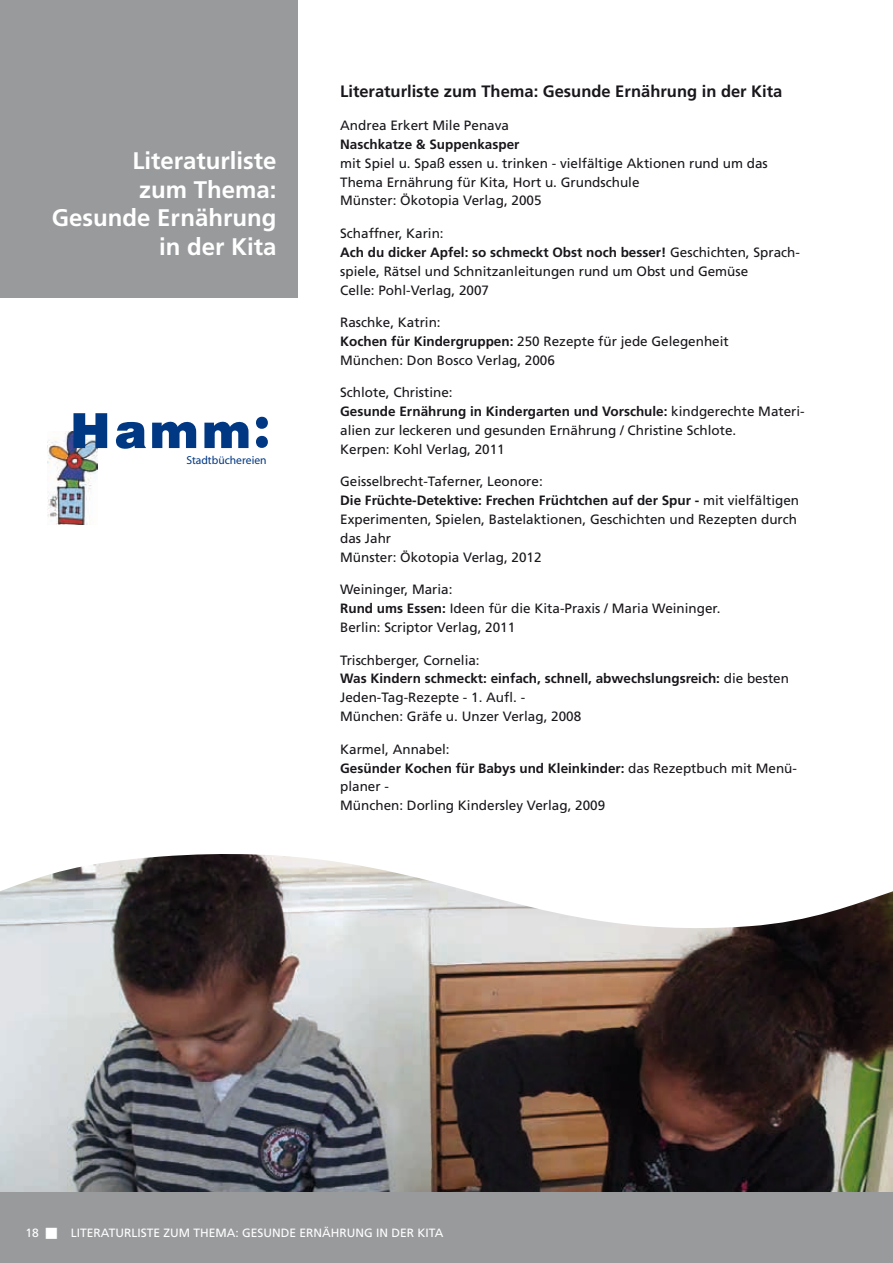
<style>
.page{position:relative;width:893px;height:1263px;background:#fff}
.page>*{position:absolute;margin:0;border:0;box-sizing:border-box;transform-origin:0 0}
.t1{font:700 24px/28.8px "Frutiger";color:#fff;text-align:right}
.t2{font:700 16.5px "Frutiger";color:#1a171c}
.t3{font:13.5px/18.9px "Frutiger";color:#1a171c}
.t4{font:700 13.5px "Frutiger";color:#1a171c}
.t5{font:12px "Frutiger";color:#fff}
.t6{font:11.55px "Myriad";color:#003883}
.s1{font-weight:700}
</style>
<div class="page">
<img style="left:0;top:943px;width:893px;height:250px">
<div style="left:0;top:1193px;width:893px;height:70px;background:#989a9c"></div>
<svg style="left:0;top:854px;width:893px;height:89px"></svg>
<div style="left:0;top:0;width:298px;height:298px;background:#989a9c"></div>
<img style="left:48px;top:432px;width:49px;height:93px">
<svg style="left:73px;top:413px;width:34px;height:35px"></svg>
<svg style="left:115px;top:422px;width:31px;height:27px"></svg>
<svg style="left:152px;top:421px;width:44px;height:27px"></svg>
<svg style="left:204px;top:421px;width:44px;height:27px"></svg>
<svg style="left:256px;top:416px;width:12px;height:32px"></svg>
<h1 class="t1" style="left:52px;top:146px;width:226px">Literaturliste<br>zum Thema:<br>Gesunde Ernährung in der Kita</h1>
<p class="t6" style="left:186px;top:454px;width:82px">Stadtbüchereien</p>
<p class="t2" style="left:340px;top:82px;width:444px">Literaturliste zum Thema: Gesunde Ernährung in der Kita</p>
<p class="t3" style="left:340px;top:116px;width:170px">Andrea Erkert Mile Penava</p>
<p class="t4" style="left:340px;top:136px;width:181px">Naschkatze &amp; Suppenkasper</p>
<p class="t3" style="left:340px;top:154px;width:429px">mit Spiel u. Spaß essen u. trinken - vielfältige Aktionen rund um das<br>Thema Ernährung für Kita, Hort u. Grundschule<br>Münster: Ökotopia Verlag, 2005</p>
<p class="t3" style="left:340px;top:224px;width:461px">Schaffner, Karin:<br><span class="s1">Ach du dicker Apfel: so schmeckt Obst noch besser!</span> Geschichten, Sprach&shy;spiele, Rätsel und Schnitzanleitungen rund um Obst und Gemüse<br>Celle: Pohl-Verlag, 2007</p>
<p class="t3" style="left:340px;top:313px;width:390px">Raschke, Katrin:<br><span class="s1">Kochen für Kindergruppen:</span> 250 Rezepte für jede Gelegenheit<br>München: Don Bosco Verlag, 2006</p>
<p class="t3" style="left:340px;top:383px;width:466px">Schlote, Christine:<br><span class="s1">Gesunde Ernährung in Kindergarten und Vorschule:</span> kindgerechte Materi&shy;alien zur leckeren und gesunden Ernährung / Christine Schlote.<br>Kerpen: Kohl Verlag, 2011</p>
<p class="t3" style="left:340px;top:472px;width:460px">Geisselbrecht-Taferner, Leonore:<br><span class="s1">Die Früchte-Detektive: Frechen Früchtchen auf der Spur -</span> mit vielfältigen Experimenten, Spielen, Bastelaktionen, Geschichten und Rezepten durch das Jahr<br>Münster: Ökotopia Verlag, 2012</p>
<p class="t3" style="left:340px;top:580px;width:382px">Weininger, Maria:<br><span class="s1">Rund ums Essen:</span> Ideen für die Kita-Praxis / Maria Weininger.<br>Berlin: Scriptor Verlag, 2011</p>
<p class="t3" style="left:340px;top:650px;width:450px">Trischberger, Cornelia:<br><span class="s1">Was Kindern schmeckt: einfach, schnell, abwechslungsreich:</span> die besten Jeden-Tag-Rezepte - 1. Aufl. -<br>München: Gräfe u. Unzer Verlag, 2008</p>
<p class="t3" style="left:340px;top:739px;width:458px">Karmel, Annabel:<br><span class="s1">Gesünder Kochen für Babys und Kleinkinder:</span> das Rezeptbuch mit Menü&shy;planer -<br>München: Dorling Kindersley Verlag, 2009</p>
<p class="t5" style="left:26px;top:1226px;width:97px">18 ■ Literaturlis</p>
<p class="t5" style="left:147px;top:1226px;width:27px">te zum</p>
<p class="t5" style="left:193px;top:1226px;width:10px">Thema</p>
<p class="t5" style="left:235px;top:1226px;width:24px">: Gesunde</p>
<p class="t5" style="left:299px;top:1226px;width:41px">Ernährung</p>
<p class="t5" style="left:376px;top:1226px;width:24px">in der</p>
<p class="t5" style="left:417px;top:1226px;width:26px">Kita</p>
</div>
